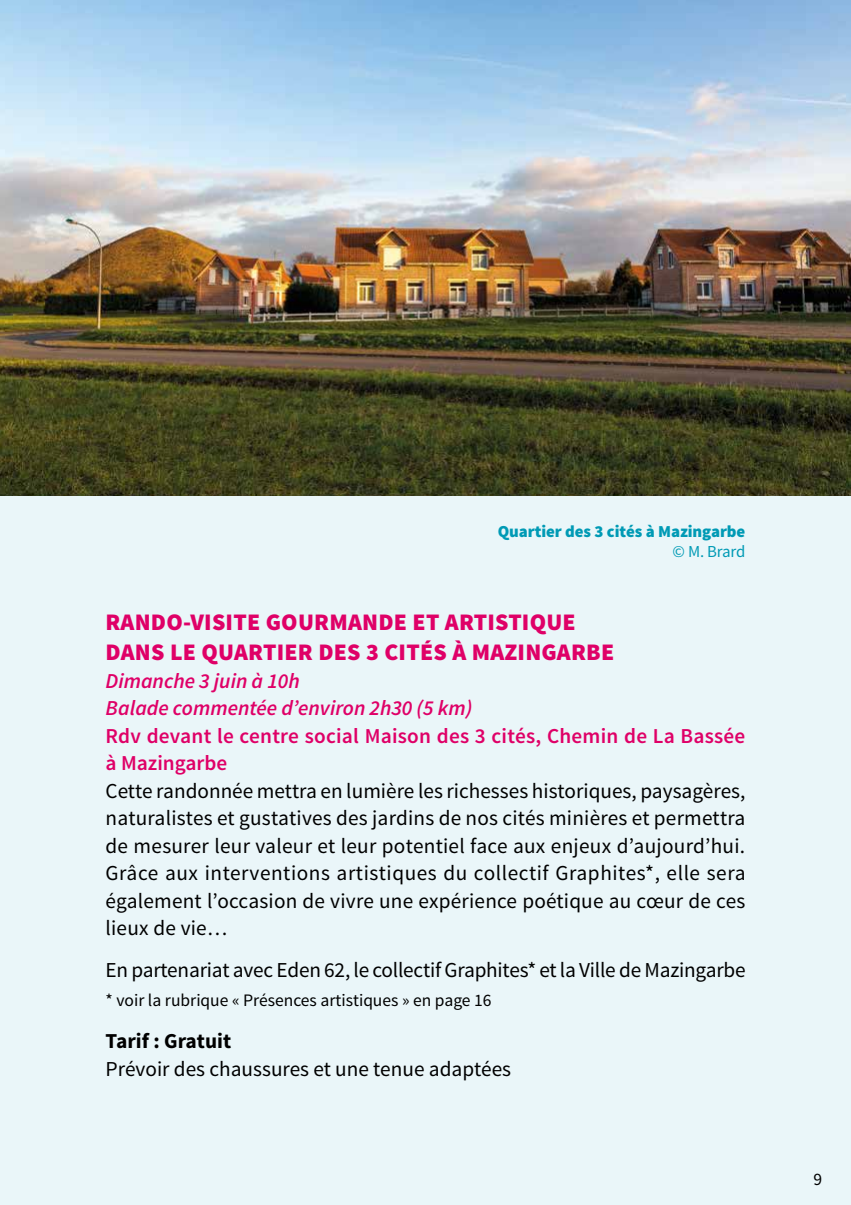
<style>
.page{position:relative;width:851px;height:1205px;background:#fff}
.page>*{position:absolute;margin:0;border:0;box-sizing:border-box;transform-origin:0 0}
.t1{font:900 23.75px/30px "Source Sans Pro";letter-spacing:.01em;color:#df0067}
.t2{font:21.25px/27.5px "Source Sans Pro";color:#000;text-align:justify}
.t3{font:600 21.25px/27.5px "Source Sans Pro";letter-spacing:.01em;color:#df0067}
.t4{font:italic 600 21.25px/27.5px "Source Sans Pro";color:#df0067}
.t5{font:700 21.25px "Source Sans Pro";color:#000}
.t6{font:17.5px "Source Sans Pro";color:#000}
.t7{font:900 16.75px "Source Sans Pro";letter-spacing:-.005em;color:#009ab5}
.t8{font:16.75px "Source Sans Pro";letter-spacing:-.015em;color:#009ab5}
</style>
<div class="page">
<div style="left:0;top:0;width:850px;height:1205px;background:#eaf6f9"></div>
<img style="left:0;top:0;width:850px;height:496px">
<p class="t7" style="left:497px;top:521px;width:249px">Quartier des 3 cités à Mazingarbe</p>
<p class="t8" style="left:672px;top:541px;width:74px">© M. Brard</p>
<p class="t1" style="left:106px;top:608px;width:510px">RANDO-VISITE GOURMANDE ET ARTISTIQUE<br>DANS LE QUARTIER DES 3 CITÉS À MAZINGARBE</p>
<p class="t4" style="left:106px;top:667px;width:368px">Dimanche 3 juin à 10h<br>Balade commentée d’environ 2h30 (5 km)</p>
<p class="t3" style="left:106px;top:722px;width:641px">Rdv devant le centre social Maison des 3 cités, Chemin de La Bassée à Mazingarbe</p>
<p class="t2" style="left:106px;top:777px;width:641px">Cette randonnée mettra en lumière les richesses historiques, paysagères, naturalistes et gustatives des jardins de nos cités minières et permettra de mesurer leur valeur et leur potentiel face aux enjeux d’aujourd’hui.<br>Grâce aux interventions artistiques du collectif Graphites*, elle sera également l’occasion de vivre une expérience poétique au cœur de ces lieux de vie…</p>
<p class="t2" style="left:106px;top:956px;width:641px">En partenariat avec Eden 62, le collectif Graphites* et la Ville de Mazingarbe</p>
<p class="t6" style="left:106px;top:989px;width:387px">* voir la rubrique « Présences artistiques » en page 16</p>
<p class="t5" style="left:106px;top:1027px;width:127px">Tarif : Gratuit</p>
<p class="t2" style="left:106px;top:1055px;width:407px">Prévoir des chaussures et une tenue adaptées</p>
<p class="t6" style="left:813px;top:1168px;width:10px">9</p>
</div>
